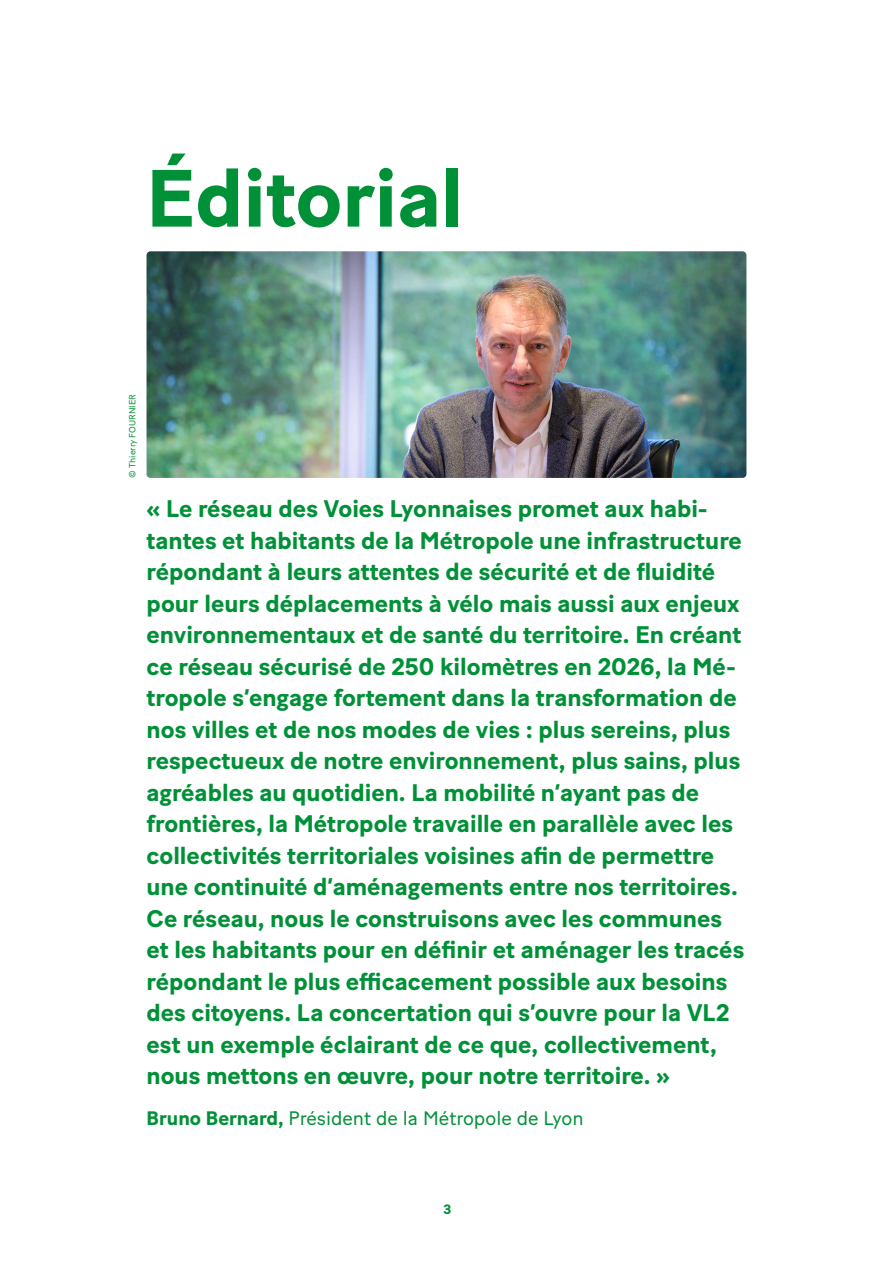
<style>
.page{position:relative;width:893px;height:1263px;background:#fff}
.page>*{position:absolute;margin:0;border:0;box-sizing:border-box;transform-origin:0 0}
.t1{font:700 81px "Baton Turbo";color:#009138}
.Edito{font:700 24px/31.5px "Baton Turbo";color:#009138}
.t2{font:19.5px "Baton Turbo";color:#009138}
.t3{font:700 13.5px "Baton Turbo";color:#009138}
.t4{font:9px "Baton Turbo";color:#009138}
.s1{font-weight:700}
</style>
<div class="page">
<img style="left:147px;top:251px;width:599px;height:227px">
<p class="t1" style="left:147px;top:137px;width:319px">Éditorial</p>
<p class="t4" style="left:125px;top:478px;width:85px;rotate:-90deg">© Thierry FOURNIER</p>
<p class="Edito" style="left:147px;top:492px;width:599px">« Le réseau des Voies Lyonnaises promet aux habi&shy;tantes et habitants de la Métropole une infrastructure répondant à leurs attentes de sécurité et de fluidité pour leurs déplacements à vélo mais aussi aux enjeux environnementaux et de santé du territoire. En créant ce réseau sécurisé de 250 kilomètres en 2026, la Mé&shy;tropole s’engage fortement dans la transformation de nos villes et de nos modes de vies : plus sereins, plus respectueux de notre environnement, plus sains, plus agréables au quotidien. La mobilité n’ayant pas de frontières, la Métropole travaille en parallèle avec les collectivités territoriales voisines afin de permettre une continuité d’aménagements entre nos territoires.<br>Ce réseau, nous le construisons avec les communes et les habitants pour en définir et aménager les tracés répondant le plus efficacement possible aux besoins des citoyens. La concertation qui s’ouvre pour la VL2 est un exemple éclairant de ce que, collectivement, nous mettons en œuvre, pour notre territoire. »</p>
<p class="t2" style="left:147px;top:1103px;width:439px"><span class="s1">Bruno Bernard,</span> Président de la Métropole de Lyon</p>
<p class="t3" style="left:443px;top:1199px;width:9px">3</p>
</div>
